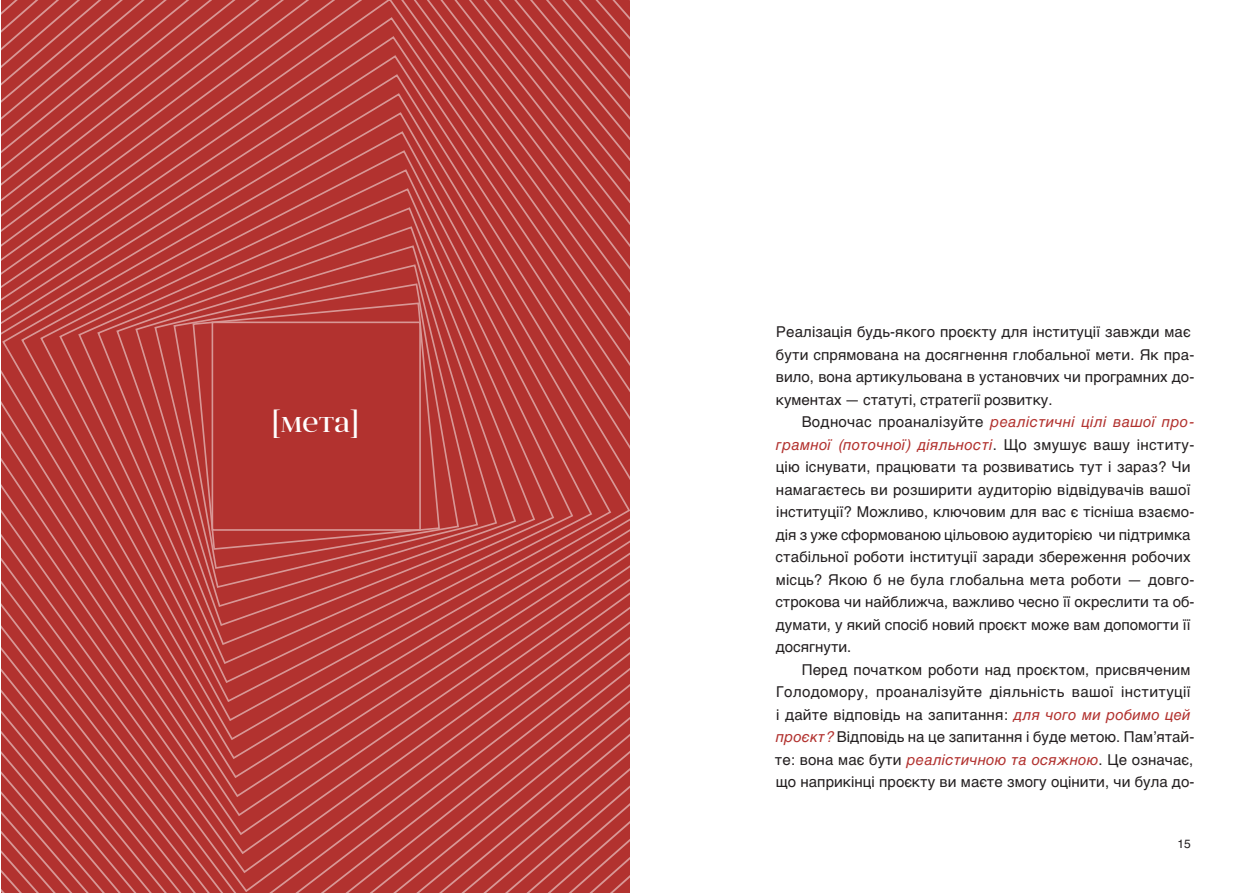
<style>
.page{position:relative;width:1259px;height:893px;background:#fff}
.page>*{position:absolute;margin:0;border:0;box-sizing:border-box;transform-origin:0 0}
.a1{font:30px "Anglecia Pro Display";color:#fff}
.text{font:15px/22.5px "Helvetica";letter-spacing:.01em;color:#231f20}
.t1{font:12px "Helvetica";color:#231f20}
.s1{font-style:italic;color:#b2322f}
</style>
<div class="page">
<svg style="left:1px;top:0;width:629px;height:893px;background:#b63f3c"></svg>
<p class="a1" style="left:272px;top:402px;width:88px">[мета]</p>
<p class="text" style="left:776px;top:321px;width:420px">Реалізація будь-якого проєкту для інституції завжди має бути спрямована на досягнення глобальної мети. Як пра&shy;вило, вона артикульована в установчих чи програмних до&shy;кументах — статуті, стратегії розвитку.</p>
<p class="text" style="left:775px;top:411px;width:420px;text-indent:26px">Водночас проаналізуйте <span class="s1">реалістичні цілі вашої про&shy;грамної (поточної) діяльності</span>. Що змушує вашу інститу&shy;цію існувати, працювати та розвиватись тут і зараз? Чи намагаєтесь ви розширити аудиторію відвідувачів вашої інституції? Можливо, ключовим для вас є тісніша взаємо&shy;дія з уже сформованою цільовою аудиторією чи підтримка стабільної роботи інституції заради збереження робочих місць? Якою б не була глобальна мета роботи — довго&shy;строкова чи найближча, важливо чесно її окреслити та об&shy;думати, у який спосіб новий проєкт може вам допомогти її досягнути.</p>
<p class="text" style="left:774px;top:658px;width:421px;text-indent:27px">Перед початком роботи над проєктом, присвяченим Голодомору, проаналізуйте діяльність вашої інституції і дайте відповідь на запитання: <span class="s1">для чого ми робимо цей проєкт?</span> Відповідь на це запитання і буде метою. Пам’ятай&shy;те: вона має бути <span class="s1">реалістичною та осяжною</span>. Це означає, що наприкінці проєкту ви маєте змогу оцінити, чи була до-</p>
<p class="t1" style="left:1177px;top:835px;width:15px">15</p>
</div>
